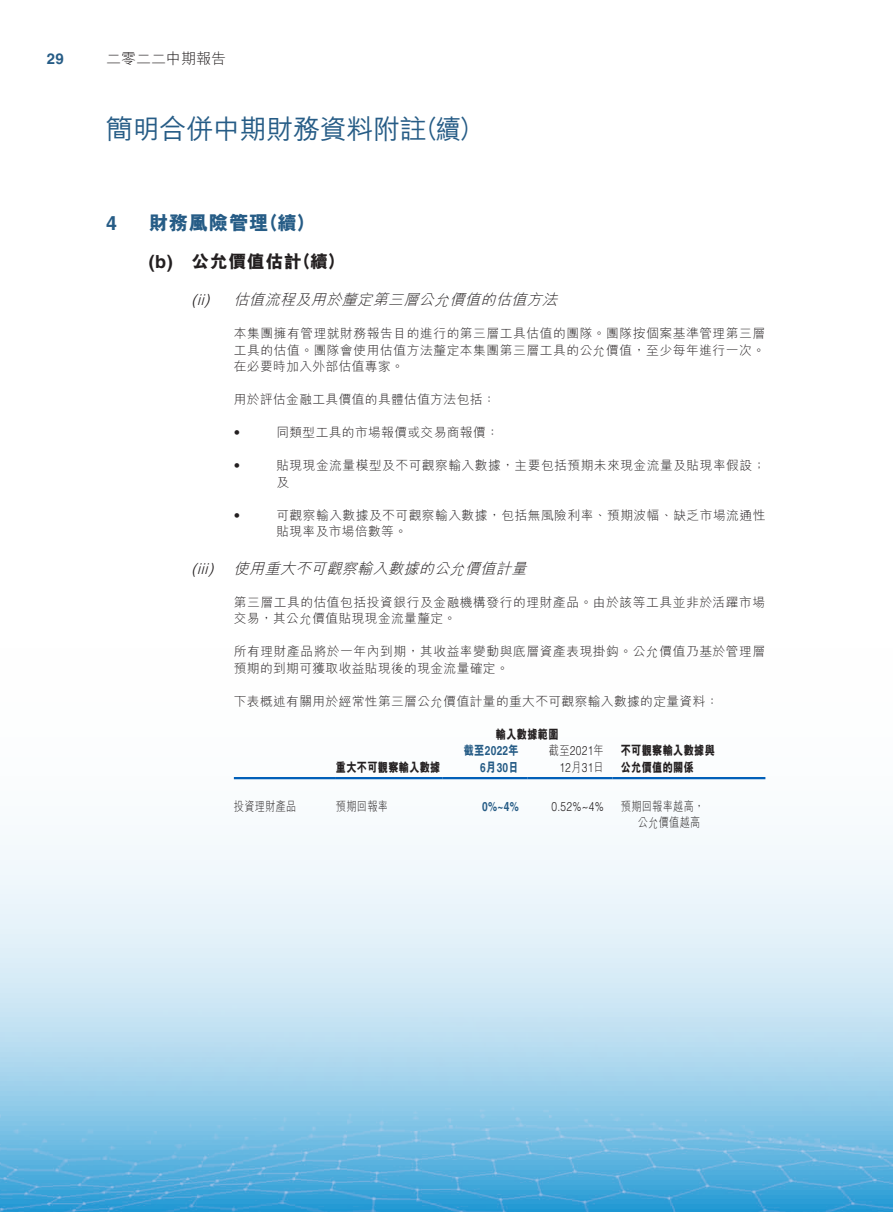
<style>
.page{position:relative;width:893px;height:1212px;background:#fff}
.page>*{position:absolute;margin:0;border:0;box-sizing:border-box;transform-origin:0 0}
.t1{font:500 27px "M Hei HK";letter-spacing:-.01em;color:#265c86}
.t2{font:500 27px "M Hei HK";letter-spacing:-.01em;color:#265c86;scale:.94 1}
.t3{font:800 19.5px "M Hei HK";letter-spacing:.03em;color:#265c86}
.t4{font:700 19.5px "Helvetica LT Std";color:#265c86}
.t5{font:800 18px "M Hei HK";letter-spacing:.03em;color:#231f20}
.t6{font:700 18px "Helvetica LT Std";color:#231f20}
.t7{font:italic 300 15px "M Hei HK";color:#231f20}
.t8{font:italic 300 15px "Helvetica LT Std";color:#231f20}
.t9{font:300 15px "M Hei HK";color:#231f20}
.t10{font:700 15px "Helvetica LT Std";color:#265c86}
.t11{font:300 12.75px/16.5px "M Hei HK";letter-spacing:.035em;color:#231f20}
.t12{font:800 12.75px/16.5px "M Hei HK";letter-spacing:.03em;color:#231f20;scale:.8 1}
.t13{font:300 12.75px "M Hei HK";letter-spacing:.035em;color:#231f20;scale:.8 1}
.t14{font:300 12.75px/16.5px "Helvetica LT Std";letter-spacing:.03em;color:#231f20;text-align:right;scale:.8 1}
.t15{font:700 12.75px/16.5px "Helvetica LT Std";letter-spacing:.03em;color:#265c86;text-align:right;scale:.8 1}
.t16{font:300 12.75px "Helvetica LT Std";letter-spacing:.03em;color:#231f20}
.s1{font-family:"M Hei HK";font-weight:800}
.s2{font-family:"M Hei HK"}
</style>
<div class="page">
<img style="left:0;top:777px;width:892px;height:435px">
<hr style="left:234px;top:777px;width:102px;height:2px;background:#005fb9">
<hr style="left:336px;top:777px;width:106px;height:2px;background:#005fb9">
<hr style="left:442px;top:777px;width:85px;height:2px;background:#005fb9">
<hr style="left:527px;top:777px;width:85px;height:2px;background:#005fb9">
<hr style="left:612px;top:777px;width:153px;height:2px;background:#005fb9">
<p class="t10" style="left:47px;top:49px;width:18px">29</p>
<p class="t9" style="left:106px;top:51px;width:121px">二零二二中期報告</p>
<h1 class="t1" style="left:106px;top:109px;width:322px">簡明合併中期財務資料附註</h1>
<h1 class="t2" style="left:413px;top:109px;width:77px">（續(</h1>
<h2 class="t4" style="left:106px;top:211px;width:12px">4</h2>
<h2 class="t3" style="left:260px;top:213px;width:57px">（續(</h2>
<h2 class="t3" style="left:149px;top:213px;width:121px">財務風險管理</h2>
<h3 class="t6" style="left:149px;top:250px;width:25px">b( )</h3>
<h3 class="t5" style="left:294px;top:252px;width:53px">（續(</h3>
<h3 class="t5" style="left:191px;top:252px;width:112px">公允價值估計</h3>
<p class="t8" style="left:191px;top:290px;width:24px">()</p>
<p class="t8" style="left:197px;top:290px;width:14px">ii</p>
<p class="t8" style="left:191px;top:559px;width:28px">( )</p>
<p class="t8" style="left:197px;top:559px;width:17px">iii</p>
<p class="t7" style="left:234px;top:292px;width:329px">估值流程及用於釐定第三層公允價值的估值方法</p>
<p class="t11" style="left:234px;top:325px;width:533px;text-align:justify">本集團擁有管理就財務報告目的進行的第三層工具估值的團隊。團隊按個案基準管理第三層工具的估值。團隊會使用估值方法釐定本集團第三層工具的公允價值，至少每年進行一次。在必要時加入外部估值專家。</p>
<p class="t11" style="left:234px;top:391px;width:263px">用於評估金融工具價值的具體估值方法包括：</p>
<p class="t11" style="left:276px;top:424px;width:224px">同類型工具的市場報價或交易商報價：</p>
<p class="t16" style="left:234px;top:425px;width:8px">•</p>
<p class="t16" style="left:234px;top:458px;width:8px">•</p>
<p class="t16" style="left:234px;top:507px;width:8px">•</p>
<p class="t11" style="left:276px;top:457px;width:491px">貼現現金流量模型及不可觀察輸入數據，主要包括預期未來現金流量及貼現率假設;</p>
<p class="t11" style="left:276px;top:473px;width:14px">及</p>
<p class="t11" style="left:276px;top:506px;width:491px">可觀察輸入數據及不可觀察輸入數據，包括無風險利率、預期波幅、缺乏市場流通性</p>
<p class="t11" style="left:276px;top:523px;width:132px">貼現率及市場倍數等。</p>
<p class="t7" style="left:234px;top:560px;width:298px">使用重大不可觀察輸入數據的公允價值計量</p>
<p class="t11" style="left:234px;top:593px;width:533px">第三層工具的估值包括投資銀行及金融機構發行的理財產品。由於該等工具並非於活躍市場交易，其公允價值貼現現金流量釐定。</p>
<p class="t11" style="left:234px;top:643px;width:533px">所有理財產品將於一年內到期，其收益率變動與底層資產表現掛鈎。公允價值乃基於管理層預期的到期可獲取收益貼現後的現金流量確定。</p>
<p class="t11" style="left:234px;top:692px;width:486px">下表概述有關用於經常性第三層公允價值計量的重大不可觀察輸入數據的定量資料：</p>
<p class="t13" style="left:234px;top:799px;width:80px">投資理財產品</p>
<p class="t12" style="left:336px;top:758px;width:132px">重大不可觀察輸入數據</p>
<p class="t13" style="left:336px;top:799px;width:67px">預期回報率</p>
<p class="t12" style="left:496px;top:725px;width:80px">輸入數據範圍</p>
<p class="t15" style="left:464px;top:742px;width:70px"><span class="s1">截至</span>2022<span class="s1">年月</span>6 30<span class="s1">日</span></p>
<p class="t14" style="left:549px;top:742px;width:70px"><span class="s2">截至</span>2021<span class="s2">年<br></span>12<span class="s2">月</span>31<span class="s2">日</span></p>
<p class="t12" style="left:621px;top:742px;width:119px">不可觀察輸入數據與公允價值的關係</p>
<p class="t15" style="left:482px;top:798px;width:47px">0%~4%</p>
<p class="t14" style="left:551px;top:798px;width:67px">0.52%~4%</p>
<p class="t13" style="left:621px;top:799px;width:106px">預期回報率越高，</p>
<p class="t13" style="left:638px;top:816px;width:80px">公允價值越高</p>
</div>
